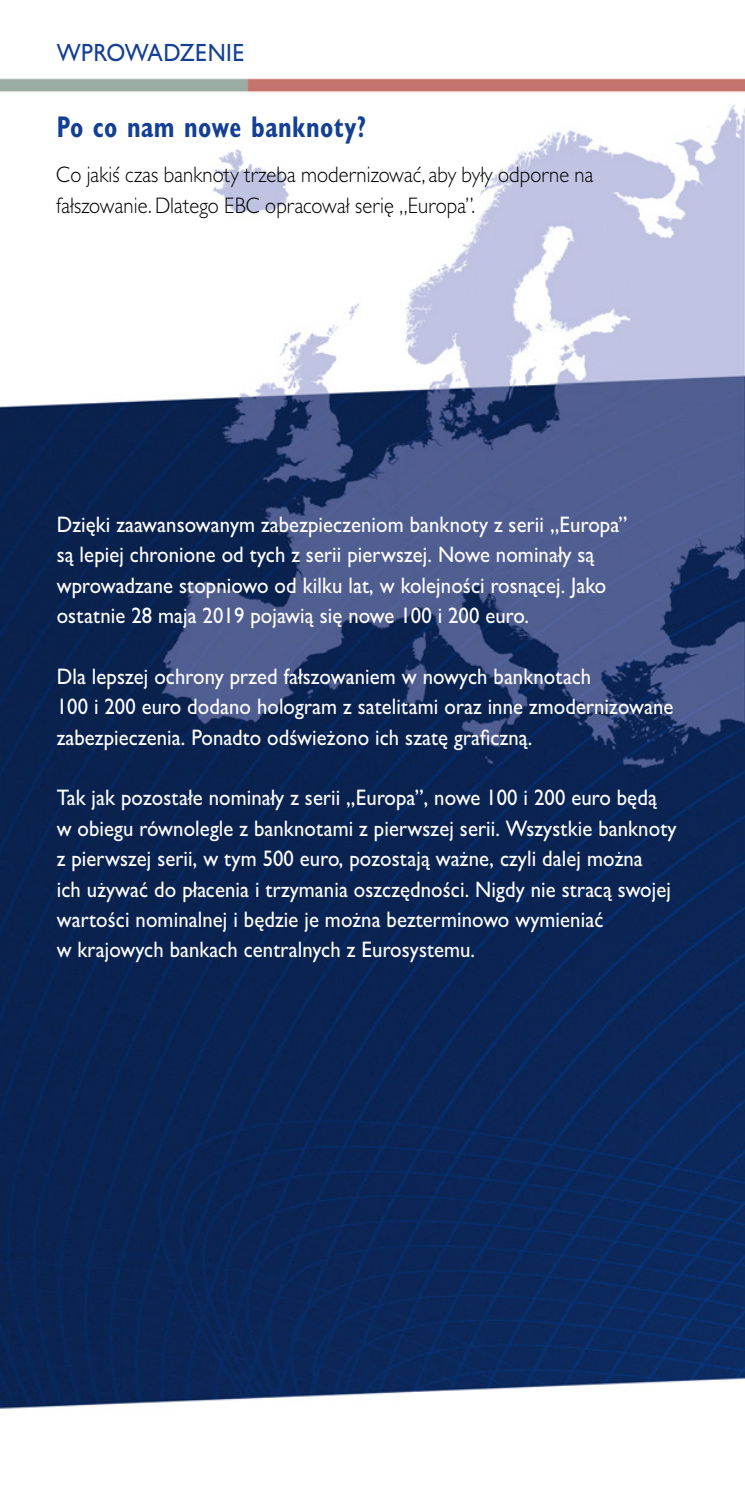
<style>
.page{position:relative;width:745px;height:1489px;background:#fff}
.page>*{position:absolute;margin:0;border:0;box-sizing:border-box;transform-origin:0 0}
.t1{font:700 condensed 30px "Gill Sans MT Pro";letter-spacing:.02em;color:#134094;scale:.85 1}
.t2{font:500 25px "Gill Sans MT Pro";letter-spacing:.02em;color:#134094;scale:.92 1}
.t3{font:500 22.5px/30.5px "Gill Sans MT Pro";letter-spacing:.005em;color:#fff;scale:.92 1}
.t4{font:300 22.5px/30.2px "Gill Sans MT Pro";letter-spacing:.005em;color:#000;scale:.92 1}
</style>
<div class="page">
<img style="left:0;top:77px;width:744px;height:1332px">
<p class="t2" style="left:57px;top:37px;width:205px">WPROWADZENIE</p>
<h1 class="t1" style="left:57px;top:109px;width:365px">Po co nam nowe banknoty?</h1>
<p class="t4" style="left:56px;top:159px;width:585px">Co jakiś czas banknoty trzeba modernizować, aby były odporne na fałszowanie. Dlatego EBC opracował serię „Europa”.</p>
<p class="t3" style="left:57px;top:509px;width:621px">Dzięki zaawansowanym zabezpieczeniom banknoty z serii „Europa” są lepiej chronione od tych z serii pierwszej. Nowe nominały są wprowadzane stopniowo od kilku lat, w kolejności rosnącej. Jako ostatnie 28 maja 2019 pojawią się nowe 100 i 200 euro.</p>
<p class="t3" style="left:57px;top:660px;width:671px">Dla lepszej ochrony przed fałszowaniem w nowych banknotach<br>100 i 200 euro dodano hologram z satelitami oraz inne zmodernizowane zabezpieczenia. Ponadto odświeżono ich szatę graficzną.</p>
<p class="t3" style="left:57px;top:782px;width:675px">Tak jak pozostałe nominały z serii „Europa”, nowe 100 i 200 euro będą w obiegu równolegle z banknotami z pierwszej serii. Wszystkie banknoty z pierwszej serii, w tym 500 euro, pozostają ważne, czyli dalej można<br>ich używać do płacenia i trzymania oszczędności. Nigdy nie stracą swojej wartości nominalnej i będzie je można bezterminowo wymieniać<br>w krajowych bankach centralnych z Eurosystemu.</p>
</div>
